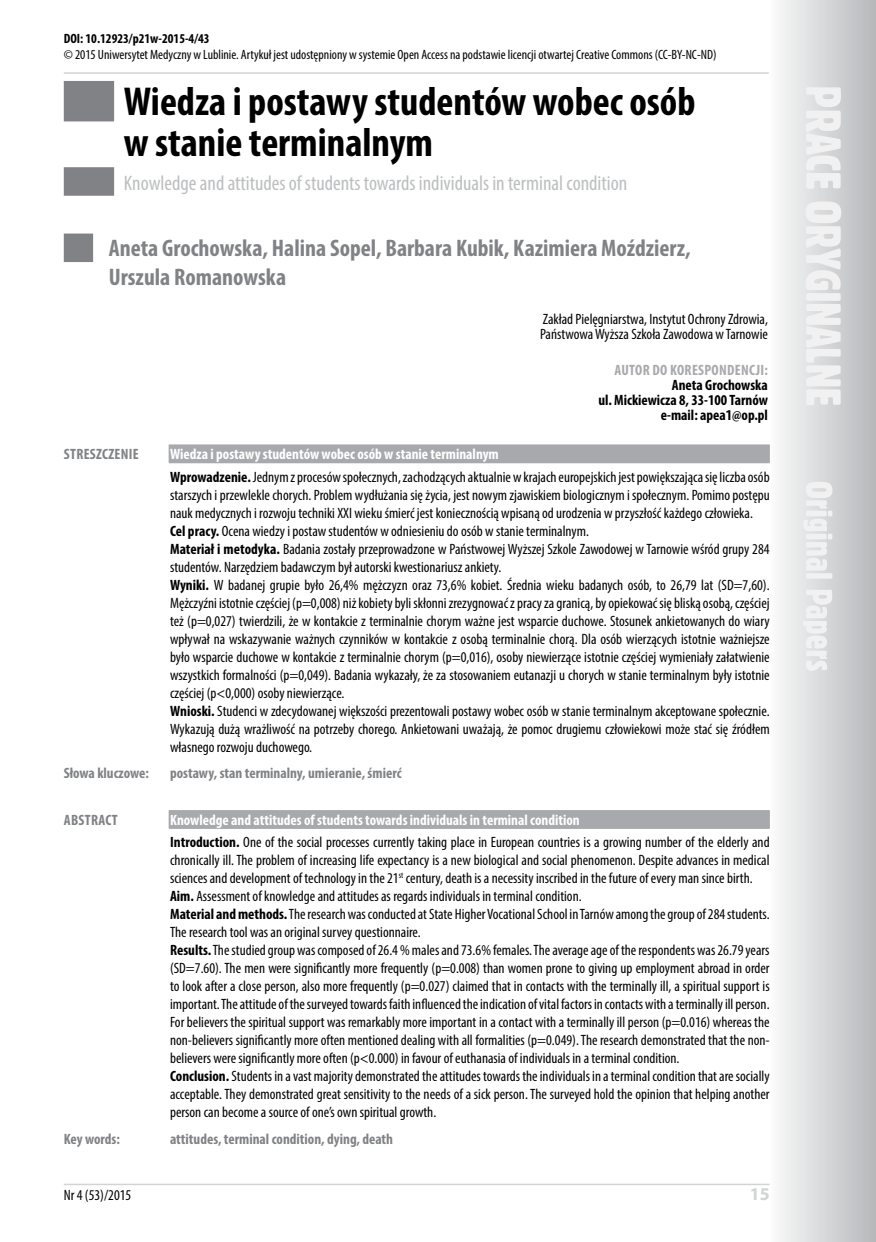
<style>
.page{position:relative;width:876px;height:1242px;background:#fff}
.page>*{position:absolute;margin:0;border:0;box-sizing:border-box;transform-origin:0 0}
.t1{font:700 condensed 40.5px/40.5px "Myriad Pro";color:#000}
.t2{font:700 condensed 24px/28.8px "Myriad Pro";color:#808285}
.t3{font:condensed 21px "Myriad Pro";color:#bcbec0}
.t4{font:700 18px "Myriad Pro";color:#d1d3d4}
.t5{font:condensed 15px/18px "Myriad Pro";color:#000}
.t6{font:700 condensed 15px "Myriad Pro";color:#808285}
.t7{font:700 condensed 15px/15px "Myriad Pro";color:#000;text-align:right}
.t8{font:700 condensed 15px "Myriad Pro";letter-spacing:.02em;color:#a7a9ac}
.t9{font:700 condensed 15px "Myriad Pro";letter-spacing:.02em;color:#808285}
.t10{font:condensed 13.5px "Myriad Pro";color:#000}
.t11{font:700 condensed 13.5px "Myriad Pro";color:#000}
.s1{font-weight:700;color:#fff}
.s2{font-weight:700}
</style>
<div class="page">
<svg style="left:768px;top:0;width:108px;height:1242px"></svg>
<svg style="left:803px;top:87px;width:38px;height:584px"></svg>
<hr style="left:64px;top:1183px;width:706px;height:2px;background:#d1d3d4">
<hr style="left:64px;top:72px;width:705px;height:2px;background:#d1d3d4">
<div style="left:64px;top:81px;width:50px;height:40px;background:#808285"></div>
<div style="left:64px;top:167px;width:50px;height:29px;background:#808285"></div>
<div style="left:64px;top:233px;width:29px;height:29px;background:#808285"></div>
<div style="left:169px;top:445px;width:601px;height:18px;background:#a7a9ac"></div>
<div style="left:169px;top:444px;width:601px;height:18px;background:#a7a9ac"></div>
<div style="left:169px;top:811px;width:601px;height:18px;background:#a7a9ac"></div>
<div style="left:169px;top:810px;width:601px;height:18px;background:#a7a9ac"></div>
<p class="t11" style="left:64px;top:30px;width:147px">DOI : 10.12923/p21w-2015-4/43</p>
<p class="t10" style="left:64px;top:46px;width:654px">© 2015 Uniwersytet Medyczny w Lublinie. Artykuł jest udostępniony w systemie Open Access na podstawie licencji otwartej Creative Commons (CC-BY-NC-ND)</p>
<h1 class="t1" style="left:124px;top:81px;width:573px">Wiedza i postawy studentów wobec osób w stanie terminalnym</h1>
<h3 class="t3" style="left:124px;top:170px;width:505px">Knowledge and attitudes of students towards individuals in terminal condition</h3>
<h2 class="t2" style="left:109px;top:233px;width:583px">Aneta Grochowska, Halina Sopel, Barbara Kubik, Kazimiera Moździerz,<br>Urszula Romanowska</h2>
<p class="t5" style="left:540px;top:311px;width:229px;line-height:15px">Zakład Pielęgniarstwa, Instytut Ochrony Zdrowia,<br>Państwowa Wyższa Szkoła Zawodowa w Tarnowie</p>
<p class="t8" style="left:615px;top:361px;width:155px">Autor do korespondencji:</p>
<p class="t7" style="left:598px;top:377px;width:171px">Aneta Grochowska<br>ul. Mickiewicza 8, 33-100 Tarnów e-mail: apea1@op.pl</p>
<p class="t9" style="left:64px;top:445px;width:76px">Streszczenie</p>
<p class="t5" style="left:170px;top:443px;width:601px;line-height:22.2px"><span class="s1">Wiedza i postawy studentów wobec osób w stanie terminalnym<br></span><span class="s2">Wprowadzenie.</span> Jednym z procesów społecznych, zachodzących aktualnie w krajach europejskich jest powiększająca się liczba osób</p>
<p class="t5" style="left:170px;top:485px;width:601px">starszych i przewlekle chorych. Problem wydłużania się życia, jest nowym zjawiskiem biologicznym i społecznym. Pomimo postępu nauk medycznych i rozwoju techniki XXI wieku śmierć jest koniecznością wpisaną od urodzenia w przyszłość każdego człowieka.<br><span class="s2">Cel pracy.</span> Ocena wiedzy i postaw studentów w odniesieniu do osób w stanie terminalnym.<br><span class="s2">Materiał i metodyka.</span> Badania zostały przeprowadzone w Państwowej Wyższej Szkole Zawodowej w Tarnowie wśród grupy 284 studentów. Narzędziem badawczym był autorski kwestionariusz ankiety.<br><span class="s2">Wyniki.</span> W badanej grupie było 26,4% mężczyzn oraz 73,6% kobiet. Średnia wieku badanych osób, to 26,79 lat (SD=7,60).<br>Mężczyźni istotnie częściej (p=0,008) niż kobiety byli skłonni zrezygnować z pracy za granicą, by opiekować się bliską osobą, częściej też (p=0,027) twierdzili, że w kontakcie z terminalnie chorym ważne jest wsparcie duchowe. Stosunek ankietowanych do wiary wpływał na wskazywanie ważnych czynników w kontakcie z osobą terminalnie chorą. Dla osób wierzących istotnie ważniejsze było wsparcie duchowe w kontakcie z terminalnie chorym (p=0,016), osoby niewierzące istotnie częściej wymieniały załatwienie wszystkich formalności (p=0,049). Badania wykazały, że za stosowaniem eutanazji u chorych w stanie terminalnym były istotnie częściej (p&lt;0,000) osoby niewierzące.<br><span class="s2">Wnioski.</span> Studenci w zdecydowanej większości prezentowali postawy wobec osób w stanie terminalnym akceptowane społecznie.<br>Wykazują dużą wrażliwość na potrzeby chorego. Ankietowani uważają, że pomoc drugiemu człowiekowi może stać się źródłem własnego rozwoju duchowego.</p>
<p class="t6" style="left:64px;top:764px;width:87px">Słowa kluczowe:</p>
<p class="t6" style="left:170px;top:764px;width:233px">postawy, stan terminalny, umieranie, śmierć</p>
<p class="t6" style="left:64px;top:810px;width:55px">Abstract</p>
<p class="t5" style="left:170px;top:809px;width:601px;line-height:22.2px"><span class="s1">Knowledge and attitudes of students towards individuals in terminal condition<br></span><span class="s2">Introduction.</span> One of the social processes currently taking place in European countries is a growing number of the elderly and</p>
<p class="t5" style="left:170px;top:851px;width:601px">chronically ill. The problem of increasing life expectancy is a new biological and social phenomenon. Despite advances in medical sciences and development of technology in the 21<sup>st</sup> century, death is a necessity inscribed in the future of every man since birth.<br><span class="s2">Aim.</span> Assessment of knowledge and attitudes as regards individuals in terminal condition.<br><span class="s2">Material and methods.</span> The research was conducted at State Higher Vocational School in Tarnów among the group of 284 students.<br>The research tool was an original survey questionnaire.<br><span class="s2">Results.</span> The studied group was composed of 26.4 % males and 73.6% females. The average age of the respondents was 26.79 years (SD=7.60). The men were significantly more frequently (p=0.008) than women prone to giving up employment abroad in order to look after a close person, also more frequently (p=0.027) claimed that in contacts with the terminally ill, a spiritual support is important. The attitude of the surveyed towards faith influenced the indication of vital factors in contacts with a terminally ill person.<br>For believers the spiritual support was remarkably more important in a contact with a terminally ill person (p=0.016) whereas the non-believers significantly more often mentioned dealing with all formalities (p=0.049). The research demonstrated that the non&shy;believers were significantly more often (p&lt;0.000) in favour of euthanasia of individuals in a terminal condition.<br><span class="s2">Conclusion.</span> Students in a vast majority demonstrated the attitudes towards the individuals in a terminal condition that are socially acceptable. They demonstrated great sensitivity to the needs of a sick person. The surveyed hold the opinion that helping another person can become a source of one’s own spiritual growth.</p>
<p class="t6" style="left:64px;top:1129px;width:58px">Key words:</p>
<p class="t6" style="left:170px;top:1129px;width:225px">attitudes, terminal condition, dying, death</p>
<p class="t5" style="left:64px;top:1186px;width:69px">Nr 4 (53)/2015</p>
<p class="t4" style="left:750px;top:1182px;width:21px">15</p>
</div>
